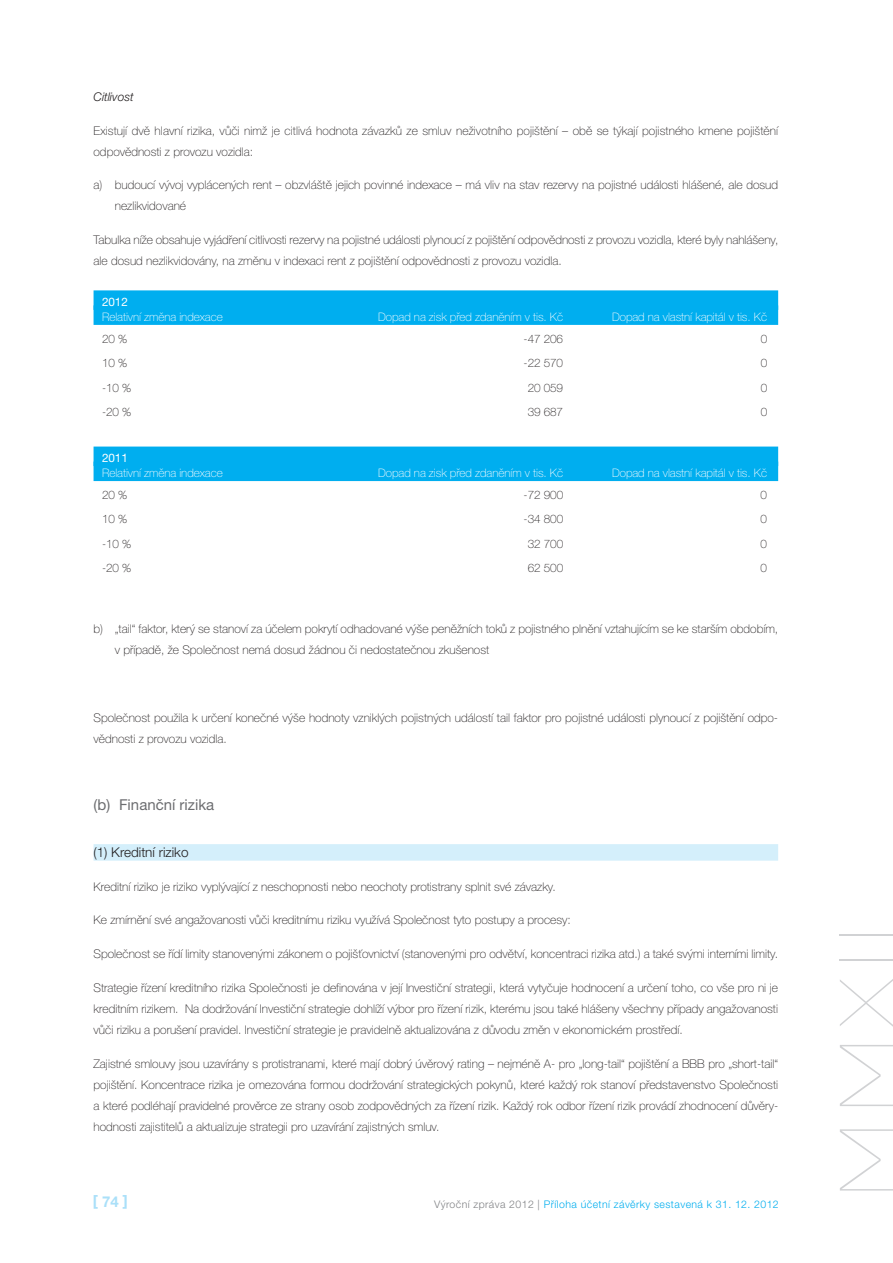
<style>
.page{position:relative;width:893px;height:1263px;background:#fff}
.page>*{position:absolute;margin:0;border:0;box-sizing:border-box;transform-origin:0 0}
.t1{font:15px "Helvetica Neue LT Pro";color:#6c6d70}
.t2{font:700 15px "Helvetica Neue LT Pro";color:#aae0f9}
.t3{font:300 13.5px "Helvetica Neue LT Pro";color:#231f20}
.t4{font:100 12px/21px "Helvetica Neue LT Pro";color:#231f20}
.t5{font:italic 300 12px "Helvetica Neue LT Pro";color:#231f20}
.t6{font:100 11.7px "Helvetica Neue LT Pro";letter-spacing:-.005em;color:#fff}
.t7{font:100 11.7px "Helvetica Neue LT Pro";letter-spacing:-.005em;color:#231f20}
.t8{font:11.7px "Helvetica Neue LT Pro";letter-spacing:-.005em;color:#fff}
.t9{font:300 10.5px "Helvetica Neue LT Pro";letter-spacing:.04em;color:#00aeef}
.s1{color:#808285}
</style>
<div class="page">
<svg style="left:840px;top:1045px;width:53px;height:61px"></svg>
<svg style="left:840px;top:1129px;width:53px;height:61px"></svg>
<svg style="left:840px;top:979px;width:53px;height:48px"></svg>
<hr style="left:840px;top:959px;width:53px;height:2px;background:#d1d2d4">
<hr style="left:840px;top:934px;width:53px;height:2px;background:#d1d2d4">
<div style="left:94px;top:290px;width:684px;height:20px;background:#00aeef"></div>
<div style="left:94px;top:305px;width:684px;height:20px;background:#00aeef"></div>
<div style="left:94px;top:447px;width:684px;height:19px;background:#00aeef"></div>
<div style="left:94px;top:462px;width:684px;height:19px;background:#00aeef"></div>
<div style="left:94px;top:844px;width:684px;height:17px;background:#d4effb"></div>
<p class="t5" style="left:94px;top:89px;width:42px">Citlivost</p>
<p class="t4" style="left:94px;top:120px;width:686px">Existují dvě hlavní rizika, vůči nimž je citlivá hodnota závazků ze smluv neživotního pojištění – obě se týkají pojistného kmene pojištění odpovědnosti z provozu vozidla:</p>
<p class="t4" style="left:115px;top:175px;width:665px;text-indent:-21px">a) budoucí vývoj vyplácených rent – obzvláště jejich povinné indexace – má vliv na stav rezervy na pojistné události hlášené, ale dosud nezlikvidované</p>
<p class="t4" style="left:94px;top:229px;width:686px">Tabulka níže obsahuje vyjádření citlivosti rezervy na pojistné události plynoucí z pojištění odpovědnosti z provozu vozidla, které byly nahlášeny, ale dosud nezlikvidovány, na změnu v indexaci rent z pojištění odpovědnosti z provozu vozidla.</p>
<p class="t8" style="left:102px;top:294px;width:27px">2012</p>
<p class="t6" style="left:102px;top:310px;width:122px">Relativní změna indexace</p>
<p class="t6" style="left:378px;top:310px;width:187px">Dopad na zisk před zdaněním v tis. Kč</p>
<p class="t6" style="left:612px;top:310px;width:157px">Dopad na vlastní kapitál v tis. Kč</p>
<p class="t7" style="left:102px;top:332px;width:27px">20 %</p>
<p class="t7" style="left:524px;top:332px;width:41px">-47 206</p>
<p class="t7" style="left:761px;top:332px;width:8px">0</p>
<p class="t7" style="left:102px;top:356px;width:27px">10 %</p>
<p class="t7" style="left:524px;top:356px;width:41px">-22 570</p>
<p class="t7" style="left:761px;top:356px;width:8px">0</p>
<p class="t7" style="left:102px;top:381px;width:31px">-10 %</p>
<p class="t7" style="left:528px;top:381px;width:37px">20 059</p>
<p class="t7" style="left:761px;top:381px;width:8px">0</p>
<p class="t7" style="left:102px;top:405px;width:31px">-20 %</p>
<p class="t7" style="left:528px;top:405px;width:37px">39 687</p>
<p class="t7" style="left:761px;top:405px;width:8px">0</p>
<p class="t8" style="left:102px;top:451px;width:27px">2011</p>
<p class="t6" style="left:102px;top:466px;width:122px">Relativní změna indexace</p>
<p class="t6" style="left:378px;top:466px;width:187px">Dopad na zisk před zdaněním v tis. Kč</p>
<p class="t6" style="left:612px;top:466px;width:157px">Dopad na vlastní kapitál v tis. Kč</p>
<p class="t7" style="left:102px;top:488px;width:27px">20 %</p>
<p class="t7" style="left:524px;top:488px;width:41px">-72 900</p>
<p class="t7" style="left:761px;top:488px;width:8px">0</p>
<p class="t7" style="left:102px;top:513px;width:27px">10 %</p>
<p class="t7" style="left:524px;top:513px;width:41px">-34 800</p>
<p class="t7" style="left:761px;top:513px;width:8px">0</p>
<p class="t7" style="left:102px;top:537px;width:31px">-10 %</p>
<p class="t7" style="left:528px;top:537px;width:37px">32 700</p>
<p class="t7" style="left:761px;top:537px;width:8px">0</p>
<p class="t7" style="left:102px;top:561px;width:31px">-20 %</p>
<p class="t7" style="left:528px;top:561px;width:37px">62 500</p>
<p class="t7" style="left:761px;top:561px;width:8px">0</p>
<p class="t4" style="left:115px;top:618px;width:665px;text-indent:-21px">b) „tail“ faktor, který se stanoví za účelem pokrytí odhadované výše peněžních toků z pojistného plnění vztahujícím se ke starším obdobím, v případě, že Společnost nemá dosud žádnou či nedostatečnou zkušenost</p>
<p class="t4" style="left:94px;top:707px;width:686px">Společnost použila k určení konečné výše hodnoty vzniklých pojistných událostí tail faktor pro pojistné události plynoucí z pojištění odpo&shy;vědnosti z provozu vozidla.</p>
<p class="t1" style="left:94px;top:796px;width:122px">(b) Finanční rizika</p>
<p class="t3" style="left:94px;top:844px;width:97px">(1) Kreditní riziko</p>
<p class="t4" style="left:94px;top:876px;width:464px">Kreditní riziko je riziko vyplývající z neschopnosti nebo neochoty protistrany splnit své závazky.</p>
<p class="t4" style="left:94px;top:910px;width:479px">Ke zmírnění své angažovanosti vůči kreditnímu riziku využívá Společnost tyto postupy a procesy:</p>
<p class="t4" style="left:94px;top:943px;width:686px">Společnost se řídí limity stanovenými zákonem o pojišťovnictví (stanovenými pro odvětví, koncentraci rizika atd.) a také svými interními limity.</p>
<p class="t4" style="left:94px;top:977px;width:686px;text-align:justify">Strategie řízení kreditního rizika Společnosti je definována v její Investiční strategii, která vytyčuje hodnocení a určení toho, co vše pro ni je kreditním rizikem. Na dodržování Investiční strategie dohlíží výbor pro řízení rizik, kterému jsou také hlášeny všechny případy angažovanosti vůči riziku a porušení pravidel. Investiční strategie je pravidelně aktualizována z důvodu změn v ekonomickém prostředí.</p>
<p class="t4" style="left:94px;top:1053px;width:686px;text-align:justify">Zajistné smlouvy jsou uzavírány s protistranami, které mají dobrý úvěrový rating – nejméně A- pro „long-tail“ pojištění a BBB pro „short-tail“ pojištění. Koncentrace rizika je omezována formou dodržování strategických pokynů, které každý rok stanoví představenstvo Společnosti a které podléhají pravidelné prověrce ze strany osob zodpovědných za řízení rizik. Každý rok odbor řízení rizik provádí zhodnocení důvěry&shy;hodnosti zajistitelů a aktualizuje strategii pro uzavírání zajistných smluv.</p>
<p class="t2" style="left:93px;top:1191px;width:37px">[ 74 ]</p>
<p class="t9" style="left:434px;top:1198px;width:346px"><span class="s1">Výroční zpráva 2012 |</span> Příloha účetní závěrky sestavená k 31. 12. 2012</p>
</div>
